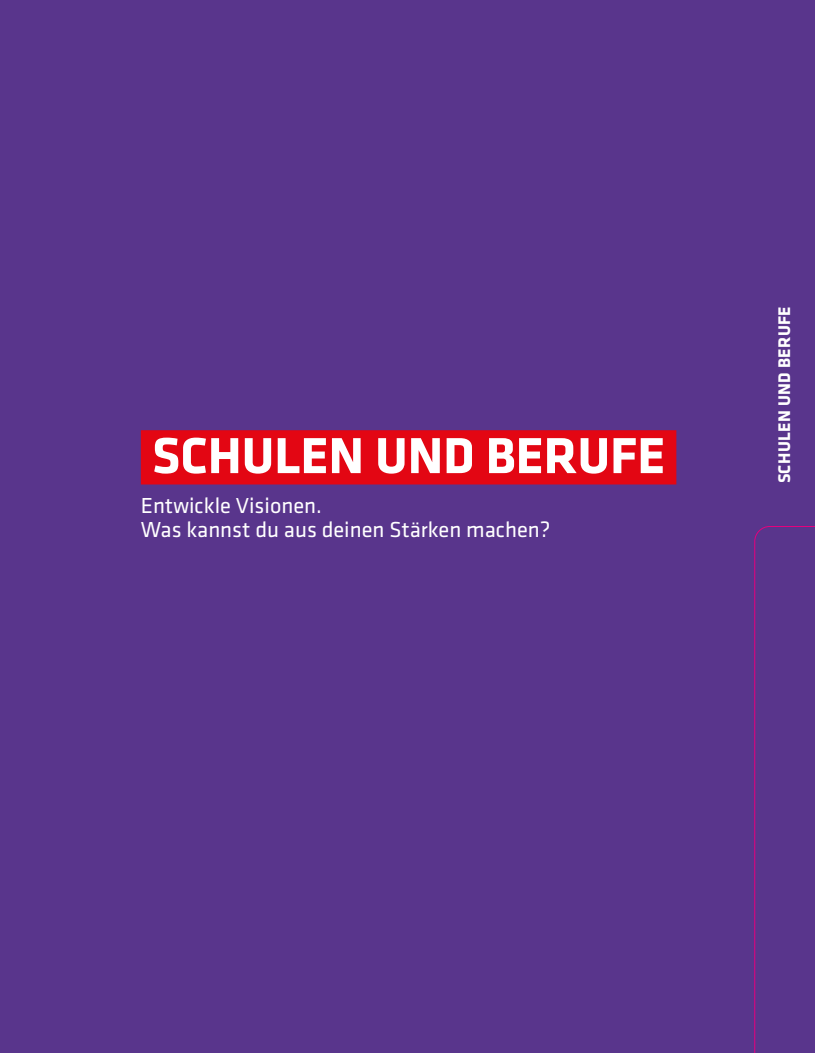
<style>
.page{position:relative;width:815px;height:1053px;background:#fff}
.page>*{position:absolute;margin:0;border:0;box-sizing:border-box;transform-origin:0 0}
.headline2{font:700 52.5px "Klavika Basic";color:#fff}
.Text{font:22.5px "Klavika Basic";color:#fff}
.Registertext{font:700 17.5px "Klavika Basic";letter-spacing:.02em;color:#fff}
</style>
<div class="page">
<div style="left:0;top:0;width:815px;height:1052px;background:#59358c"></div>
<div style="left:141px;top:430px;width:535px;height:54px;background:#e30613"></div>
<svg style="left:754px;top:526px;width:61px;height:526px"></svg>
<p class="headline2" style="left:152px;top:417px;width:515px">SCHULEN UND BERUFE</p>
<p class="Text" style="left:141px;top:491px;width:183px">Entwickle Visionen.</p>
<p class="Text" style="left:141px;top:514px;width:411px">Was kannst du aus deinen Stärken machen?</p>
<p class="Registertext" style="left:772px;top:483px;width:179px;rotate:-90deg">SCHULEN UND BERUFE</p>
</div>
